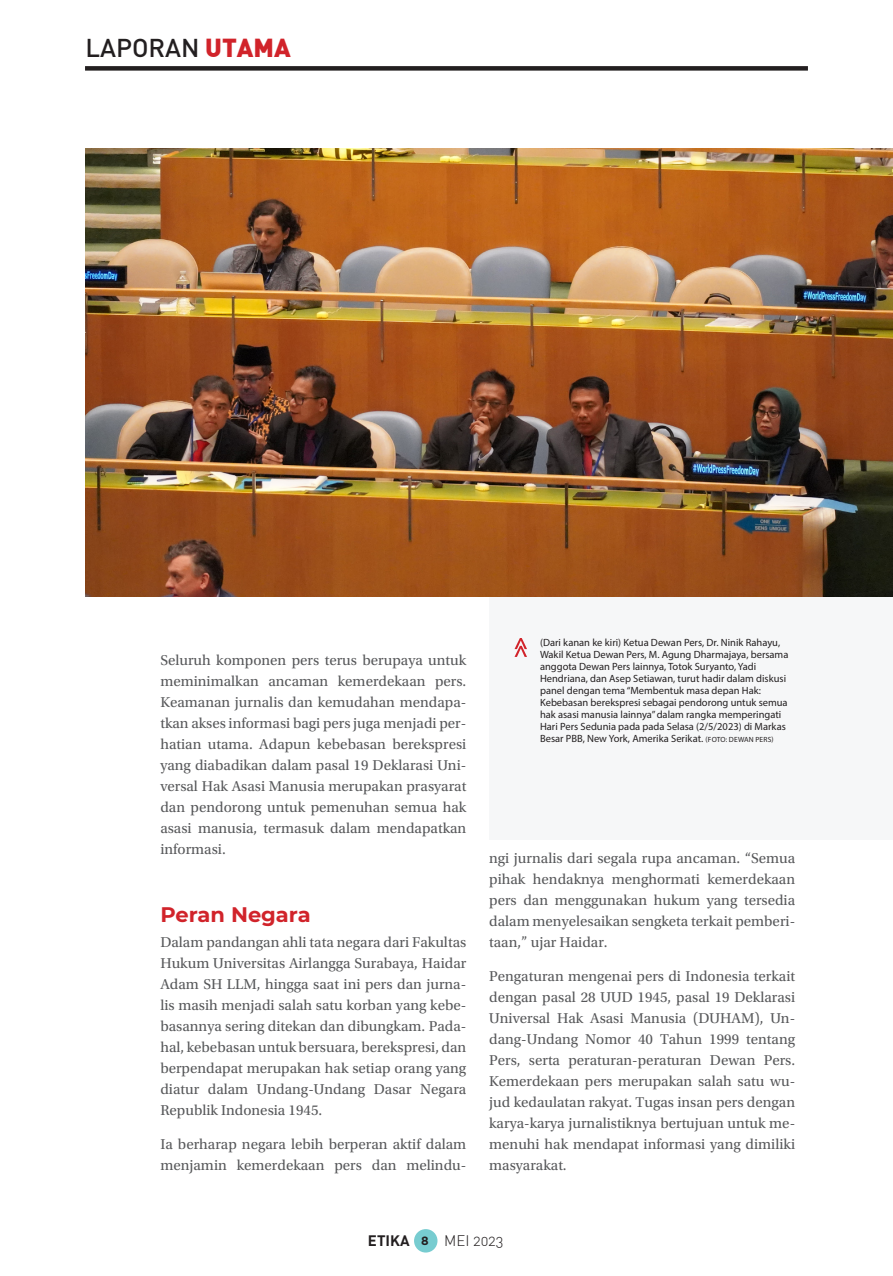
<style>
.page{position:relative;width:893px;height:1276px;background:#fff}
.page>*{position:absolute;margin:0;border:0;box-sizing:border-box;transform-origin:0 0}
.t1{font:25.5px "DIN Medium Alternate";color:#231f20}
.Normal__Web{font:700 21px "Montserrat";color:#d1232a}
.Normal__Web-2{font:15px/21px "Utopia Std";color:#57585a;text-align:justify}
.t2{font:300 15px "DIN Alternate";color:#231f20}
.t3{font:700 15px "DIN";color:#231f20}
.t4{font:700 12px "Gotham";color:#231f20}
.t5{font:10.5px/12px "Myriad Pro";color:#231f20}
.s1{font-family:"DIN Alternate";font-weight:900;color:#d1232a}
.s2{font-size:7.5px}
</style>
<div class="page">
<div style="left:85px;top:66px;width:723px;height:5px;background:#231f20"></div>
<div style="left:414px;top:1229px;width:23px;height:23px;background:#77ccd0;border-radius:50%"></div>
<div style="left:489px;top:149px;width:404px;height:691px;background:#f6f7f8"></div>
<img style="left:85px;top:149px;width:808px;height:447px">
<svg style="left:514px;top:638px;width:13px;height:19px"></svg>
<h1 class="t1" style="left:85px;top:32px;width:207px">LAPORAN <span class="s1">UTAMA</span></h1>
<p class="Normal__Web-2" style="left:160px;top:650px;width:307px">Seluruh komponen pers terus berupaya untuk meminimalkan ancaman kemerdekaan pers.<br>Keamanan jurnalis dan kemudahan mendapa&shy;tkan akses informasi bagi pers juga menjadi per&shy;hatian utama. Adapun kebebasan berekspresi yang diabadikan dalam pasal 19 Deklarasi Uni&shy;versal Hak Asasi Manusia merupakan prasyarat dan pendorong untuk pemenuhan semua hak asasi manusia, termasuk dalam mendapatkan informasi.</p>
<p class="Normal__Web" style="left:160px;top:899px;width:152px">Peran Negara</p>
<p class="Normal__Web-2" style="left:160px;top:931px;width:307px">Dalam pandangan ahli tata negara dari Fakultas Hukum Universitas Airlangga Surabaya, Haidar Adam SH LLM, hingga saat ini pers dan jurna&shy;lis masih menjadi salah satu korban yang kebe&shy;basannya sering ditekan dan dibungkam. Pada&shy;hal, kebebasan untuk bersuara, berekspresi, dan berpendapat merupakan hak setiap orang yang diatur dalam Undang-Undang Dasar Negara Republik Indonesia 1945.</p>
<p class="Normal__Web-2" style="left:160px;top:1133px;width:307px">Ia berharap negara lebih berperan aktif dalam menjamin kemerdekaan pers dan melindu-</p>
<p class="t5" style="left:540px;top:636px;width:250px">(Dari kanan ke kiri) Ketua Dewan Pers, Dr. Ninik Rahayu, Wakil Ketua Dewan Pers, M. Agung Dharmajaya, bersama anggota Dewan Pers lainnya, Totok Suryanto, Yadi Hendriana, dan Asep Setiawan, turut hadir dalam diskusi panel dengan tema “Membentuk masa depan Hak:<br>Kebebasan berekspresi sebagai pendorong untuk semua hak asasi manusia lainnya” dalam rangka memperingati Hari Pers Sedunia pada pada Selasa (2/5/2023) di Markas Besar PBB, New York, Amerika Serikat. <span class="s2">(FOTO: DEWAN PERS)</span></p>
<p class="Normal__Web-2" style="left:489px;top:847px;width:307px">ngi jurnalis dari segala rupa ancaman. “Semua pihak hendaknya menghormati kemerdekaan pers dan menggunakan hukum yang tersedia dalam menyelesaikan sengketa terkait pemberi&shy;taan,” ujar Haidar.</p>
<p class="Normal__Web-2" style="left:489px;top:965px;width:307px">Pengaturan mengenai pers di Indonesia terkait dengan pasal 28 UUD 1945, pasal 19 Deklarasi Universal Hak Asasi Manusia (DUHAM), Un&shy;dang-Undang Nomor 40 Tahun 1999 tentang Pers, serta peraturan-peraturan Dewan Pers.<br>Kemerdekaan pers merupakan salah satu wu&shy;jud kedaulatan rakyat. Tugas insan pers dengan karya-karya jurnalistiknya bertujuan untuk me&shy;menuhi hak mendapat informasi yang dimiliki masyarakat.</p>
<p class="t3" style="left:368px;top:1231px;width:43px">ETIKA</p>
<p class="t2" style="left:444px;top:1231px;width:61px">MEI 2023</p>
<p class="t4" style="left:421px;top:1234px;width:9px">8</p>
</div>
